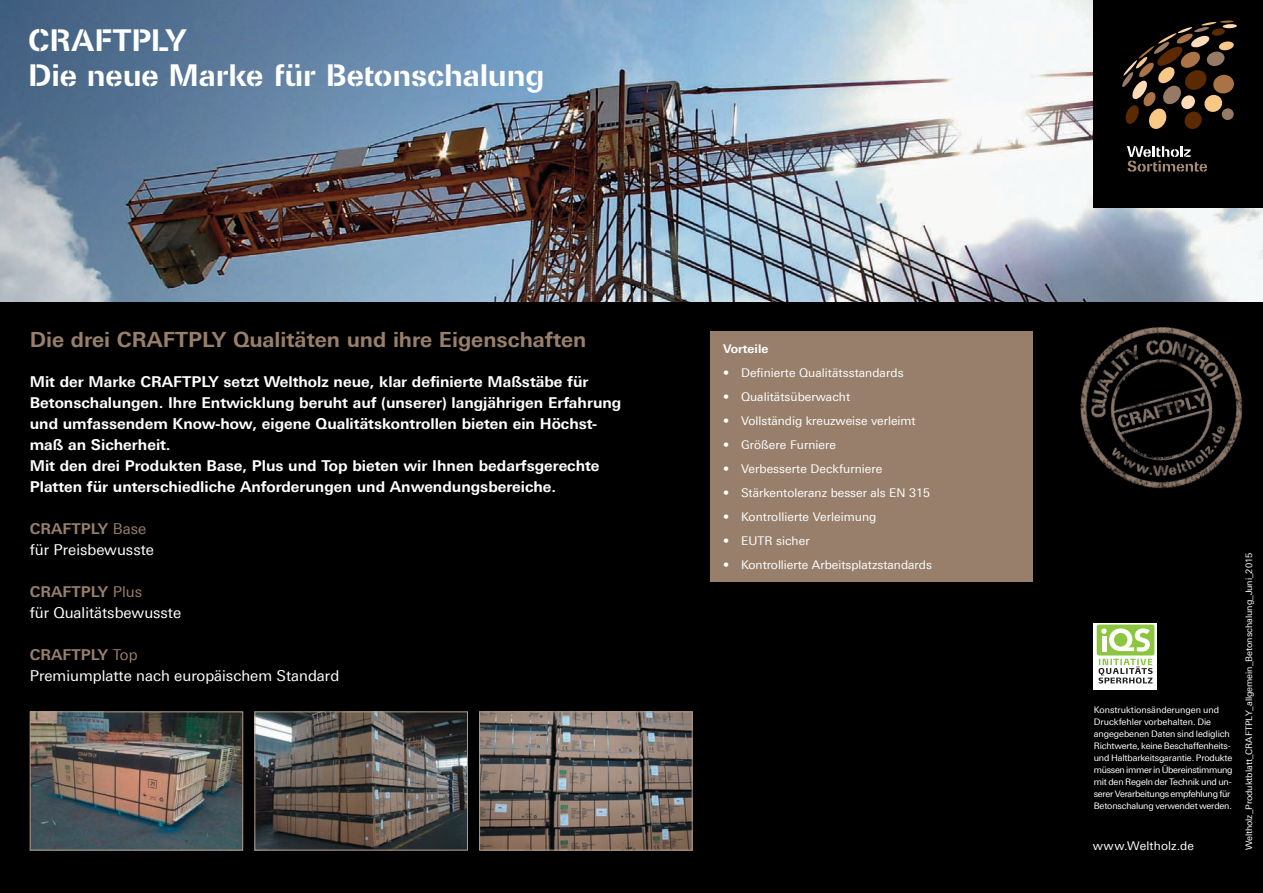
<style>
.page{position:relative;width:1263px;height:893px;background:#010000}
.page>*{position:absolute;margin:0;border:0;box-sizing:border-box;transform-origin:0 0}
.t1{font:700 30px/34.5px "Weltholz Univers";letter-spacing:-.005em;color:#fff}
.t2{font:700 21px "KMS Univers";color:#977f6b}
.t3{font:700 15px/21px "KMS Univers";color:#fff}
.t4{font:15px/21px "KMS Univers";color:#fff}
.t5{font:12px "KMS Univers";letter-spacing:.005em;color:#fff}
.t6{font:700 12px "KMS Univers";letter-spacing:.005em;color:#fff}
.t7{font:9px/12px "KMS Univers";letter-spacing:-.015em;color:#fff}
.s1{font-weight:700;color:#977f6b}
.s2{color:#977f6b}
.s3{font-weight:700}
</style>
<div class="page">
<img style="left:0;top:0;width:1263px;height:302px">
<div style="left:710px;top:332px;width:322px;height:250px;background:#977f6b"></div>
<img style="left:32px;top:713px;width:209px;height:135px">
<div style="left:30px;top:711px;width:213px;height:139px;border:1px solid #af9a89"></div>
<img style="left:256px;top:713px;width:210px;height:135px">
<div style="left:254px;top:711px;width:214px;height:139px;border:1px solid #af9a89"></div>
<img style="left:481px;top:713px;width:209px;height:135px">
<div style="left:479px;top:711px;width:213px;height:139px;border:1px solid #af9a89"></div>
<div style="left:1094px;top:0;width:169px;height:207px;background:#010000"></div>
<svg style="left:1122px;top:20px;width:112px;height:109px"></svg>
<svg style="left:1127px;top:146px;width:80px;height:26px"></svg>
<svg style="left:1094px;top:623px;width:63px;height:66px"></svg>
<div style="left:1097px;top:625px;width:57px;height:30px;background:#8bc63e;border-radius:2px"></div>
<svg style="left:1101px;top:628px;width:49px;height:24px"></svg>
<div style="left:1114px;top:633px;width:13px;height:14px;background:#8bc63e;border-radius:50%"></div>
<svg style="left:1098px;top:659px;width:54px;height:24px"></svg>
<img style="left:1080px;top:327px;width:163px;height:162px">
<h1 class="t1" style="left:28px;top:22px;width:518px">CRAFTPLY<br>Die neue Marke für Betonschalung</h1>
<h2 class="t2" style="left:30px;top:327px;width:558px">Die drei CRAFTPLY Qualitäten und ihre Eigenschaften</h2>
<p class="t3" style="left:30px;top:371px;width:593px">Mit der Marke CRAFTPLY setzt Weltholz neue, klar definierte Maßstäbe für Betonschalungen. Ihre Entwicklung beruht auf (unserer) langjährigen Erfahrung und umfassendem Know-how, eigene Qualitätskontrollen bieten ein Höchst&shy;maß an Sicherheit.<br>Mit den drei Produkten Base, Plus und Top bieten wir Ihnen bedarfsgerechte Platten für unterschiedliche Anforderungen und Anwendungsbereiche.</p>
<p class="t4" style="left:30px;top:518px;width:126px"><span class="s1">CRAFTPLY</span> <span class="s2">Base </span>für Preisbewusste</p>
<p class="t4" style="left:30px;top:581px;width:153px"><span class="s1">CRAFTPLY</span> <span class="s2">Plus<br></span>für Qualitätsbewusste</p>
<p class="t4" style="left:30px;top:644px;width:311px"><span class="s1">CRAFTPLY</span> <span class="s2">Top<br></span>Premiumplatte nach europäischem Standard</p>
<p class="t6" style="left:723px;top:342px;width:47px">Vorteile</p>
<p class="t5" style="left:723px;top:366px;width:182px"><span class="s3">•</span> Definierte Qualitätsstandards</p>
<p class="t5" style="left:723px;top:390px;width:129px"><span class="s3">•</span> Qualitätsüberwacht</p>
<p class="t5" style="left:723px;top:414px;width:194px"><span class="s3">•</span> Vollständig kreuzweise verleimt</p>
<p class="t5" style="left:723px;top:438px;width:115px"><span class="s3">•</span> Größere Furniere</p>
<p class="t5" style="left:723px;top:462px;width:161px"><span class="s3">•</span> Verbesserte Deckfurniere</p>
<p class="t5" style="left:723px;top:486px;width:208px"><span class="s3">•</span> Stärkentoleranz besser als EN 315</p>
<p class="t5" style="left:723px;top:510px;width:155px"><span class="s3">•</span> Kontrollierte Verleimung</p>
<p class="t5" style="left:723px;top:534px;width:88px"><span class="s3">•</span> EUTR sicher</p>
<p class="t5" style="left:723px;top:558px;width:210px"><span class="s3">•</span> Kontrollierte Arbeitsplatzstandards</p>
<p class="t7" style="left:1094px;top:704px;width:140px">Konstruktionsänderungen und Druckfehler vorbehalten. Die angegebenen Daten sind lediglich Richtwerte, keine Beschaffenheits&shy;und Haltbarkeitsgarantie. Produkte müssen immer in Übereinstimmung mit den Regeln der Technik und un&shy;serer Verarbeitungs empfehlung für Betonschalung verwendet werden.</p>
<p class="t5" style="left:1093px;top:839px;width:103px">www.Weltholz.de</p>
<p class="t7" style="left:1243px;top:850px;width:299px;rotate:-90deg">Weltholz_Produktblatt_CRAFTPLY_allgemein_Betonschalung_Juni_2015</p>
</div>
